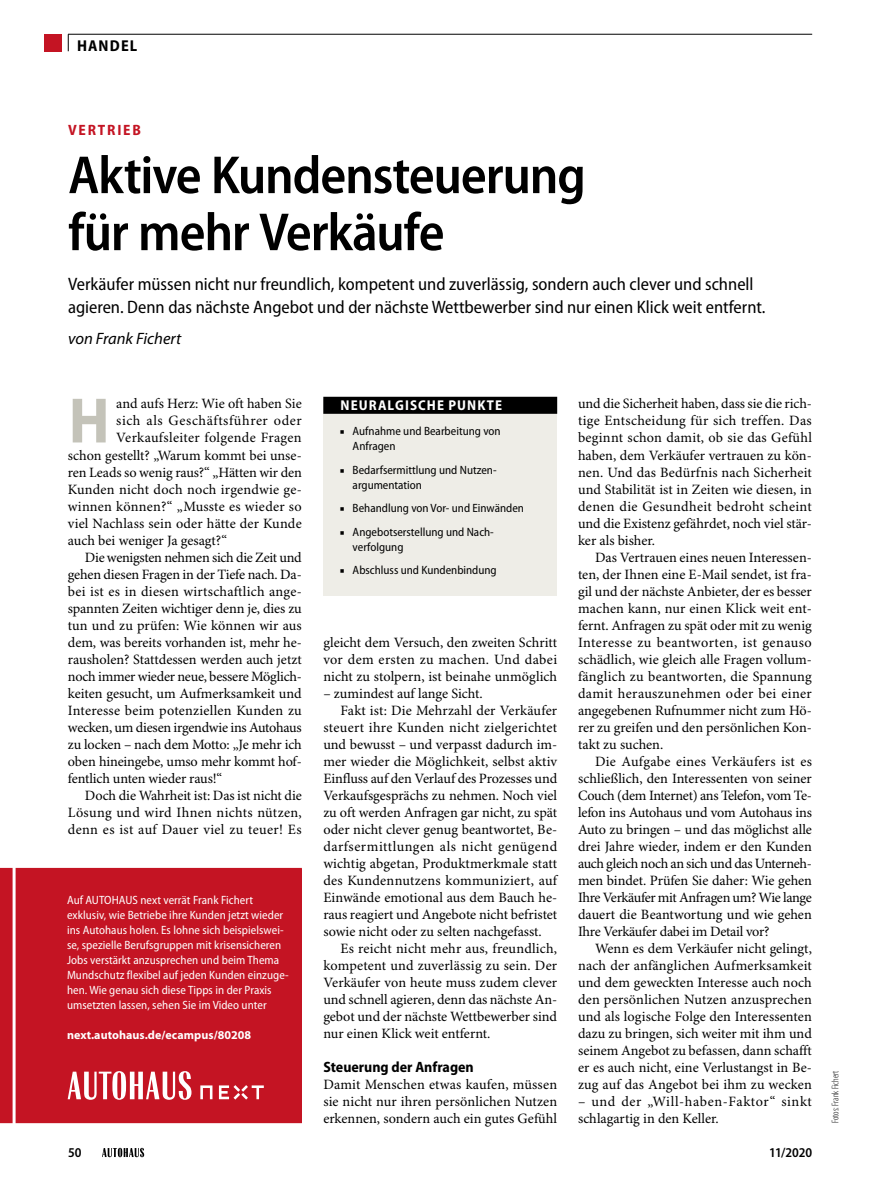
<style>
.page{position:relative;width:893px;height:1187px;background:#fff}
.page>*{position:absolute;margin:0;border:0;box-sizing:border-box;transform-origin:0 0}
.Para_GT_Initial_3Z{font:700 semi-condensed 64.65px "Myriad Pro";color:#c4c3b9}
.Title_36pt{font:600 semi-condensed 54px/57px "Myriad Pro";letter-spacing:-.02em;color:#000}
.Trailer_Vorspann{font:semi-condensed 18px/22.5px "Myriad Pro";color:#000}
.t1{font:italic 16.5px "Myriad Pro";color:#000}
.Category_Rubrik_link{font:700 semi-condensed 15.75px "Myriad Pro";letter-spacing:.075em;color:#000}
.SectionHeading_1_Zwi{font:700 semi-condensed 15px "Myriad Pro";color:#000}
.SuperTitle_DZ_Heftfa{font:700 semi-condensed 15px "Myriad Pro";letter-spacing:.12em;color:#c41423}
.Para_GT_Einzug{font:14.25px/17px "Minion Pro";color:#000;text-align:justify}
.Para_GT{font:14.25px/17px "Minion Pro";color:#000;text-align:justify}
.Para_GT_Initial_3Z-2{font:14.25px "Minion Pro";letter-spacing:.01em;color:#000}
.Para_GT_Initial_3Z-3{font:14.25px "Minion Pro";letter-spacing:-.01em;color:#000}
.Para_GT_Initial_3Z-4{font:14.25px "Minion Pro";letter-spacing:.04em;color:#000}
.Box_Heading_Überschr{font:700 semi-condensed 14.25px "Myriad Pro";letter-spacing:.075em;color:#fff}
.NoXML_Pagina{font:600 semi-condensed 13.5px "Myriad Pro";letter-spacing:-.005em;color:#000}
.Para_Box_Standard{font:semi-condensed 12px/15px "Myriad Pro";letter-spacing:.005em;color:#fff}
.t2{font:semi-condensed 12px/15px "Myriad Pro";color:#000}
.Para_Box_Standard-2{font:700 12px "Myriad Pro";letter-spacing:.005em;color:#fff}
.Image_Source_Bildque{font:300 condensed 9.75px "Myriad Pro";color:#000}
.s1{font-family:"Minion Pro";font-stretch:normal}
</style>
<div class="page">
<div style="left:323px;top:400px;width:234px;height:196px;background:#eeede7"></div>
<div style="left:323px;top:397px;width:234px;height:17px;background:#000"></div>
<div style="left:0;top:867px;width:302px;height:256px;background:#c41423"></div>
<hr style="left:13px;top:861px;width:3px;height:268px;background:#fff">
<svg style="left:68px;top:1070px;width:123px;height:29px"></svg>
<svg style="left:200px;top:1085px;width:12px;height:14px"></svg>
<svg style="left:219px;top:1084px;width:45px;height:15px"></svg>
<div style="left:44px;top:34px;width:17px;height:17px;background:#c41423"></div>
<svg style="left:102px;top:1147px;width:42px;height:10px"></svg>
<hr style="left:68px;top:34px;width:744px;height:1px;background:#000">
<svg style="left:68px;top:34px;width:1px;height:17px"></svg>
<p class="Category_Rubrik_link" style="left:77px;top:37px;width:62px">HANDEL</p>
<p class="SuperTitle_DZ_Heftfa" style="left:68px;top:122px;width:74px">VERTRIEB</p>
<p class="Title_36pt" style="left:68px;top:147px;width:519px">Aktive Kundensteuerung für mehr Verkäufe</p>
<p class="Trailer_Vorspann" style="left:68px;top:273px;width:699px">Verkäufer müssen nicht nur freundlich, kompetent und zuverlässig, sondern auch clever und schnell agieren. Denn das nächste Angebot und der nächste Wettbewerber sind nur einen Klick weit entfernt.</p>
<p class="t1" style="left:68px;top:329px;width:115px">von Frank Fichert</p>
<p class="Para_GT_Initial_3Z" style="left:69px;top:384px;width:43px">H</p>
<p class="Para_GT_Initial_3Z-2" style="left:116px;top:395px;width:187px">and aufs Herz: Wie oft haben Sie</p>
<p class="Para_GT_Initial_3Z-4" style="left:116px;top:412px;width:187px">sich als Geschäftsführer oder</p>
<p class="Para_GT_Initial_3Z-2" style="left:116px;top:429px;width:187px">Verkaufsleiter folgende Fragen</p>
<p class="Para_GT_Initial_3Z-2" style="left:68px;top:446px;width:235px">schon gestellt? „Warum kommt bei unse-</p>
<p class="Para_GT_Initial_3Z-3" style="left:68px;top:463px;width:235px">ren Leads so wenig raus?“ „Hätten wir den</p>
<p class="Para_GT_Initial_3Z-2" style="left:68px;top:480px;width:235px">Kunden nicht doch noch irgendwie ge-</p>
<p class="Para_GT_Initial_3Z-2" style="left:68px;top:497px;width:235px">winnen können?“ „Musste es wieder so</p>
<p class="Para_GT_Initial_3Z-2" style="left:68px;top:514px;width:235px">viel Nachlass sein oder hätte der Kunde</p>
<p class="Para_GT_Initial_3Z-2" style="left:68px;top:531px;width:161px">auch bei weniger Ja gesagt?“</p>
<p class="Para_GT_Einzug" style="left:68px;top:549px;width:235px;text-indent:17px">Die wenigsten nehmen sich die Zeit und gehen diesen Fragen in der Tiefe nach. Da&shy;bei ist es in diesen wirtschaftlich ange&shy;spannten Zeiten wichtiger denn je, dies zu tun und zu prüfen: Wie können wir aus dem, was bereits vorhanden ist, mehr he&shy;rausholen? Stattdessen werden auch jetzt noch immer wieder neue, bessere Möglich&shy;keiten gesucht, um Aufmerksamkeit und Interesse beim potenziellen Kunden zu wecken, um diesen irgendwie ins Autohaus zu locken – nach dem Motto: „Je mehr ich oben hineingebe, umso mehr kommt hof&shy;fentlich unten wieder raus!“</p>
<p class="Para_GT_Einzug" style="left:68px;top:787px;width:235px;text-indent:17px">Doch die Wahrheit ist: Das ist nicht die Lösung und wird Ihnen nichts nützen, denn es ist auf Dauer viel zu teuer! Es</p>
<p class="Para_Box_Standard" style="left:67px;top:892px;width:223px">Auf AUTOHAUS next verrät Frank Fichert exklusiv, wie Betriebe ihre Kunden jetzt wieder ins Autohaus holen. Es lohne sich beispielswei&shy;se, spezielle Berufsgruppen mit krisensicheren Jobs verstärkt anzusprechen und beim Thema Mundschutz flexibel auf jeden Kunden einzuge&shy;hen. Wie genau sich diese Tipps in der Praxis umsetzten lassen, sehen Sie im Video unter</p>
<p class="Para_Box_Standard-2" style="left:67px;top:1027px;width:186px">next.autohaus.de/ecampus/80208</p>
<p class="Box_Heading_Überschr" style="left:340px;top:397px;width:163px">NEURALGISCHE PUNKTE</p>
<p class="t2" style="left:353px;top:424px;width:149px;text-indent:-13px"><span class="s1">■</span> Aufnahme und Bearbeitung von<br>Anfragen</p>
<p class="t2" style="left:353px;top:462px;width:145px;text-indent:-13px"><span class="s1">■</span> Bedarfsermittlung und Nutzen&shy;argumentation</p>
<p class="t2" style="left:340px;top:501px;width:186px"><span class="s1">■</span> Behandlung von Vor- und Einwänden</p>
<p class="t2" style="left:353px;top:524px;width:143px;text-indent:-13px"><span class="s1">■</span> Angebotserstellung und Nach&shy;verfolgung</p>
<p class="t2" style="left:340px;top:563px;width:158px"><span class="s1">■</span> Abschluss und Kundenbindung</p>
<p class="Para_GT_Einzug" style="left:323px;top:634px;width:235px">gleicht dem Versuch, den zweiten Schritt vor dem ersten zu machen. Und dabei nicht zu stolpern, ist beinahe unmöglich</p>
<p class="Para_GT_Einzug" style="left:323px;top:685px;width:161px">– zumindest auf lange Sicht.</p>
<p class="Para_GT_Einzug" style="left:323px;top:702px;width:235px;text-indent:17px">Fakt ist: Die Mehrzahl der Verkäufer steuert ihre Kunden nicht zielgerichtet und bewusst – und verpasst dadurch im&shy;mer wieder die Möglichkeit, selbst aktiv Einfluss auf den Verlauf des Prozesses und Verkaufsgesprächs zu nehmen. Noch viel zu oft werden Anfragen gar nicht, zu spät oder nicht clever genug beantwortet, Be&shy;darfsermittlungen als nicht genügend wichtig abgetan, Produktmerkmale statt des Kundennutzens kommuniziert, auf Einwände emotional aus dem Bauch he&shy;raus reagiert und Angebote nicht befristet sowie nicht oder zu selten nachgefasst.</p>
<p class="Para_GT_Einzug" style="left:323px;top:940px;width:235px;text-indent:17px">Es reicht nicht mehr aus, freundlich, kompetent und zuverlässig zu sein. Der Verkäufer von heute muss zudem clever und schnell agieren, denn das nächste An&shy;gebot und der nächste Wettbewerber sind nur einen Klick weit entfernt.</p>
<p class="SectionHeading_1_Zwi" style="left:323px;top:1058px;width:152px">Steuerung der Anfragen</p>
<p class="Para_GT" style="left:323px;top:1076px;width:235px">Damit Menschen etwas kaufen, müssen sie nicht nur ihren persönlichen Nutzen erkennen, sondern auch ein gutes Gefühl</p>
<p class="Para_GT" style="left:578px;top:396px;width:235px">und die Sicherheit haben, dass sie die rich&shy;tige Entscheidung für sich treffen. Das beginnt schon damit, ob sie das Gefühl haben, dem Verkäufer vertrauen zu kön&shy;nen. Und das Bedürfnis nach Sicherheit und Stabilität ist in Zeiten wie diesen, in denen die Gesundheit bedroht scheint und die Existenz gefährdet, noch viel stär&shy;ker als bisher.</p>
<p class="Para_GT_Einzug" style="left:578px;top:549px;width:235px;text-indent:17px">Das Vertrauen eines neuen Interessen&shy;ten, der Ihnen eine E-Mail sendet, ist fra&shy;gil und der nächste Anbieter, der es besser machen kann, nur einen Klick weit ent&shy;fernt. Anfragen zu spät oder mit zu wenig Interesse zu beantworten, ist genauso schädlich, wie gleich alle Fragen vollum&shy;fänglich zu beantworten, die Spannung damit herauszunehmen oder bei einer angegebenen Rufnummer nicht zum Hö&shy;rer zu greifen und den persönlichen Kon&shy;takt zu suchen.</p>
<p class="Para_GT_Einzug" style="left:578px;top:753px;width:235px;text-indent:17px">Die Aufgabe eines Verkäufers ist es schließlich, den Interessenten von seiner Couch (dem Internet) ans Telefon, vom Te&shy;lefon ins Autohaus und vom Autohaus ins Auto zu bringen – und das möglichst alle drei Jahre wieder, indem er den Kunden auch gleich noch an sich und das Unterneh&shy;men bindet. Prüfen Sie daher: Wie gehen Ihre Verkäufer mit Anfragen um? Wie lange dauert die Beantwortung und wie gehen Ihre Verkäufer dabei im Detail vor?</p>
<p class="Para_GT_Einzug" style="left:578px;top:940px;width:235px;text-indent:17px">Wenn es dem Verkäufer nicht gelingt, nach der anfänglichen Aufmerksamkeit und dem geweckten Interesse auch noch den persönlichen Nutzen anzusprechen und als logische Folge den Interessenten dazu zu bringen, sich weiter mit ihm und seinem Angebot zu befassen, dann schafft er es auch nicht, eine Verlustangst in Be&shy;zug auf das Angebot bei ihm zu wecken</p>
<p class="Para_GT_Einzug" style="left:578px;top:1093px;width:235px">– und der „Will-haben-Faktor“ sinkt schlagartig in den Keller.</p>
<p class="NoXML_Pagina" style="left:68px;top:1144px;width:15px">50</p>
<p class="NoXML_Pagina" style="left:769px;top:1144px;width:44px">11/2020</p>
<p class="Image_Source_Bildque" style="left:830px;top:1123px;width:54px;rotate:-90deg">Fotos: Frank Fichert</p>
</div>
